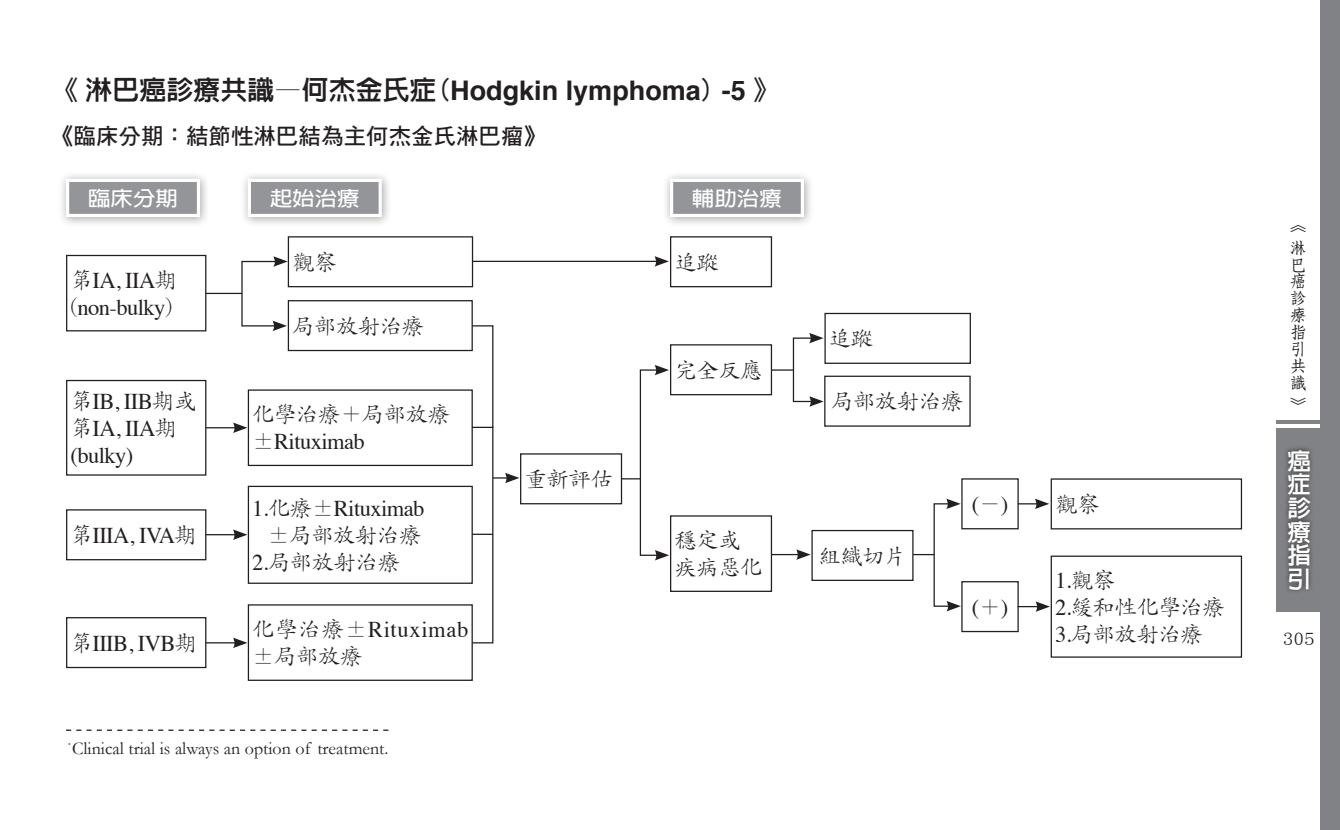
<style>
.page{position:relative;width:1340px;height:830px;background:#fff}
.page>*{position:absolute;margin:0;border:0;box-sizing:border-box;transform-origin:0 0}
.t1{font:800 27px "AR Hei B5";color:#231f20}
.t2{font:800 23.62px/23.6px "AR Hei B5";color:#fff;text-align:justify}
.t3{font:22.5px/27px "Times";letter-spacing:-.025em;color:#231f20}
.t4{font:22.5px/27px "DF Kai Shu Std W3";letter-spacing:-.025em;color:#231f20}
.t5{font:22.5px "DF Hei Std W7";color:#231f20}
.t6{font:22.5px "Times";letter-spacing:.03em;color:#231f20}
.t7{font:700 20.25px "AR Hei B5";color:#fff;scale:1.11 1}
.t8{font:18px "Garamond";color:#231f20}
.t9{font:18px "DF Kai Shu Std W5";color:#231f20}
.t10{font:16.88px/16.9px "DF Fang Song Std W6";color:#231f20}
.s1{font-family:"Helvetica";font-weight:700}
.s2{font-family:"DF Kai Shu Std W3"}
.s3{font-family:"Times"}
</style>
<div class="page">
<div style="left:1320px;top:0;width:19px;height:829px;background:#808285"></div>
<div style="left:1276px;top:427px;width:63px;height:184px;background:#808285"></div>
<hr style="left:1276px;top:420px;width:63px;height:3px;background:#808285">
<div style="left:1282px;top:444px;width:31px;height:150px;background:#231f20;opacity:.75"></div>
<div style="left:239px;top:170px;width:152px;height:56px;background:#231f20;opacity:.4"></div>
<svg style="left:246px;top:177px;width:137px;height:41px"></svg>
<div style="left:662px;top:170px;width:151px;height:56px;background:#231f20;opacity:.4"></div>
<svg style="left:668px;top:177px;width:137px;height:41px"></svg>
<div style="left:58px;top:170px;width:151px;height:56px;background:#231f20;opacity:.4"></div>
<svg style="left:64px;top:177px;width:138px;height:41px"></svg>
<div style="left:66px;top:255px;width:140px;height:76px;border:1px solid #231f20"></div>
<div style="left:248px;top:389px;width:225px;height:77px;border:1px solid #231f20"></div>
<div style="left:248px;top:485px;width:225px;height:98px;border:1px solid #231f20"></div>
<div style="left:66px;top:379px;width:140px;height:96px;border:1px solid #231f20"></div>
<div style="left:66px;top:509px;width:140px;height:51px;border:1px solid #231f20"></div>
<div style="left:66px;top:616px;width:140px;height:51px;border:1px solid #231f20"></div>
<div style="left:288px;top:236px;width:185px;height:51px;border:1px solid #231f20"></div>
<div style="left:670px;top:236px;width:102px;height:51px;border:1px solid #231f20"></div>
<div style="left:520px;top:453px;width:102px;height:51px;border:1px solid #231f20"></div>
<div style="left:670px;top:344px;width:102px;height:51px;border:1px solid #231f20"></div>
<div style="left:824px;top:313px;width:146px;height:51px;border:1px solid #231f20"></div>
<div style="left:824px;top:375px;width:146px;height:51px;border:1px solid #231f20"></div>
<div style="left:670px;top:515px;width:102px;height:76px;border:1px solid #231f20"></div>
<div style="left:288px;top:300px;width:185px;height:51px;border:1px solid #231f20"></div>
<div style="left:811px;top:529px;width:102px;height:51px;border:1px solid #231f20"></div>
<div style="left:1050px;top:478px;width:192px;height:51px;border:1px solid #231f20"></div>
<div style="left:1050px;top:555px;width:192px;height:102px;border:1px solid #231f20"></div>
<div style="left:961px;top:581px;width:57px;height:51px;border:1px solid #231f20"></div>
<svg style="left:1017px;top:498px;width:32px;height:11px"></svg>
<hr style="left:1017px;top:605px;width:22px;height:2px;background:#231f20">
<svg style="left:1035px;top:601px;width:14px;height:10px"></svg>
<div style="left:933px;top:503px;width:17px;height:103px;border:1px solid #231f20"></div>
<svg style="left:946px;top:498px;width:14px;height:11px"></svg>
<svg style="left:946px;top:600px;width:14px;height:11px"></svg>
<hr style="left:913px;top:553px;width:21px;height:2px;background:#231f20">
<svg style="left:66px;top:729px;width:322px;height:1px"></svg>
<div style="left:792px;top:337px;width:21px;height:65px;border:1px solid #231f20"></div>
<svg style="left:809px;top:333px;width:14px;height:10px"></svg>
<svg style="left:809px;top:396px;width:14px;height:10px"></svg>
<svg style="left:771px;top:369px;width:22px;height:1px"></svg>
<hr style="left:771px;top:553px;width:28px;height:2px;background:#231f20">
<svg style="left:796px;top:549px;width:14px;height:10px"></svg>
<div style="left:639px;top:369px;width:20px;height:186px;border:1px solid #231f20"></div>
<svg style="left:654px;top:549px;width:15px;height:11px"></svg>
<svg style="left:654px;top:365px;width:15px;height:10px"></svg>
<svg style="left:621px;top:478px;width:19px;height:1px"></svg>
<svg style="left:241px;top:256px;width:47px;height:75px"></svg>
<hr style="left:206px;top:292px;width:36px;height:2px;background:#231f20">
<hr style="left:206px;top:427px;width:30px;height:1px;background:#231f20">
<svg style="left:233px;top:422px;width:14px;height:11px"></svg>
<hr style="left:206px;top:534px;width:30px;height:1px;background:#231f20">
<svg style="left:233px;top:529px;width:14px;height:10px"></svg>
<hr style="left:206px;top:642px;width:30px;height:1px;background:#231f20">
<svg style="left:233px;top:637px;width:14px;height:10px"></svg>
<div style="left:471px;top:325px;width:22px;height:318px;border:1px solid #231f20"></div>
<svg style="left:493px;top:472px;width:26px;height:11px"></svg>
<hr style="left:472px;top:426px;width:21px;height:2px;background:#231f20">
<svg style="left:472px;top:533px;width:21px;height:1px"></svg>
<hr style="left:472px;top:260px;width:186px;height:2px;background:#231f20">
<svg style="left:654px;top:256px;width:15px;height:10px"></svg>
<p class="t1" style="left:51px;top:77px;width:731px">《淋巴癌診療共識—何杰金氏症(<span class="s1">Hodgkin lymphoma</span>) <span class="s1">-5</span> 》</p>
<p class="t5" style="left:51px;top:123px;width:496px">《臨床分期：結節性淋巴結為主何杰金氏淋巴瘤》</p>
<p class="t7" style="left:88px;top:188px;width:83px">臨床分期</p>
<p class="t7" style="left:270px;top:188px;width:83px">起始治療</p>
<p class="t7" style="left:692px;top:188px;width:83px">輔助治療</p>
<p class="t3" style="left:70px;top:264px;width:108px"><span class="s2">第</span>IA, IIA<span class="s2">期(</span>non-bulky<span class="s2">)</span></p>
<p class="t3" style="left:70px;top:385px;width:128px"><span class="s2">第</span>IB, IIB<span class="s2">期或第</span>IA, IIA<span class="s2">期</span>(bulky)</p>
<p class="t3" style="left:70px;top:519px;width:128px"><span class="s2">第</span>IIIA, IVA<span class="s2">期</span></p>
<p class="t3" style="left:70px;top:627px;width:128px"><span class="s2">第</span>IIIB, IVB<span class="s2">期</span></p>
<p class="t4" style="left:292px;top:248px;width:46px">觀察</p>
<p class="t4" style="left:674px;top:248px;width:46px">追蹤</p>
<p class="t4" style="left:292px;top:311px;width:134px">局部放射治療</p>
<p class="t4" style="left:252px;top:400px;width:199px">化學治療＋局部放療</p>
<p class="t3" style="left:252px;top:426px;width:114px"><span class="s2">±</span>Rituximab</p>
<p class="t3" style="left:252px;top:492px;width:174px">1.<span class="s2">化療±</span>Rituximab</p>
<p class="t4" style="left:252px;top:520px;width:171px;text-indent:15px">±局部放射治療<br><span class="s3">2.</span>局部放射治療</p>
<p class="t6" style="left:252px;top:608px;width:217px"><span class="s2">化學治療±</span>Rituximab</p>
<p class="t4" style="left:252px;top:642px;width:112px">±局部放療</p>
<p class="t4" style="left:524px;top:465px;width:90px">重新評估</p>
<p class="t4" style="left:674px;top:356px;width:90px">完全反應</p>
<p class="t4" style="left:674px;top:526px;width:90px">穩定或疾病惡化</p>
<p class="t8" style="left:66px;top:737px;width:324px">˙Clinical trial is always an option of treatment.</p>
<p class="t4" style="left:829px;top:324px;width:46px">追蹤</p>
<p class="t4" style="left:831px;top:387px;width:134px">局部放射治療</p>
<p class="t4" style="left:818px;top:541px;width:90px">組織切片</p>
<p class="t3" style="left:971px;top:488px;width:38px">(<span class="s2">－</span>)</p>
<p class="t4" style="left:1055px;top:490px;width:46px">觀察</p>
<p class="t3" style="left:971px;top:591px;width:38px">(<span class="s2">＋</span>)</p>
<p class="t3" style="left:1055px;top:564px;width:62px">1.<span class="s2">觀察</span></p>
<p class="t4" style="left:1055px;top:592px;width:171px"><span class="s3">2.</span>緩和性化學治療<br><span class="s3">3.</span>局部放射治療</p>
<p class="t10" style="left:1289px;top:213px;width:17px;line-height:22.5px">︽淋</p>
<p class="t10" style="left:1289px;top:255px;width:18px">巴癌診療指引共識</p>
<p class="t10" style="left:1289px;top:396px;width:17px">︾</p>
<p class="t2" style="left:1287px;top:448px;width:25px">癌症診療指引</p>
<p class="t9" style="left:1282px;top:628px;width:33px">305</p>
</div>
